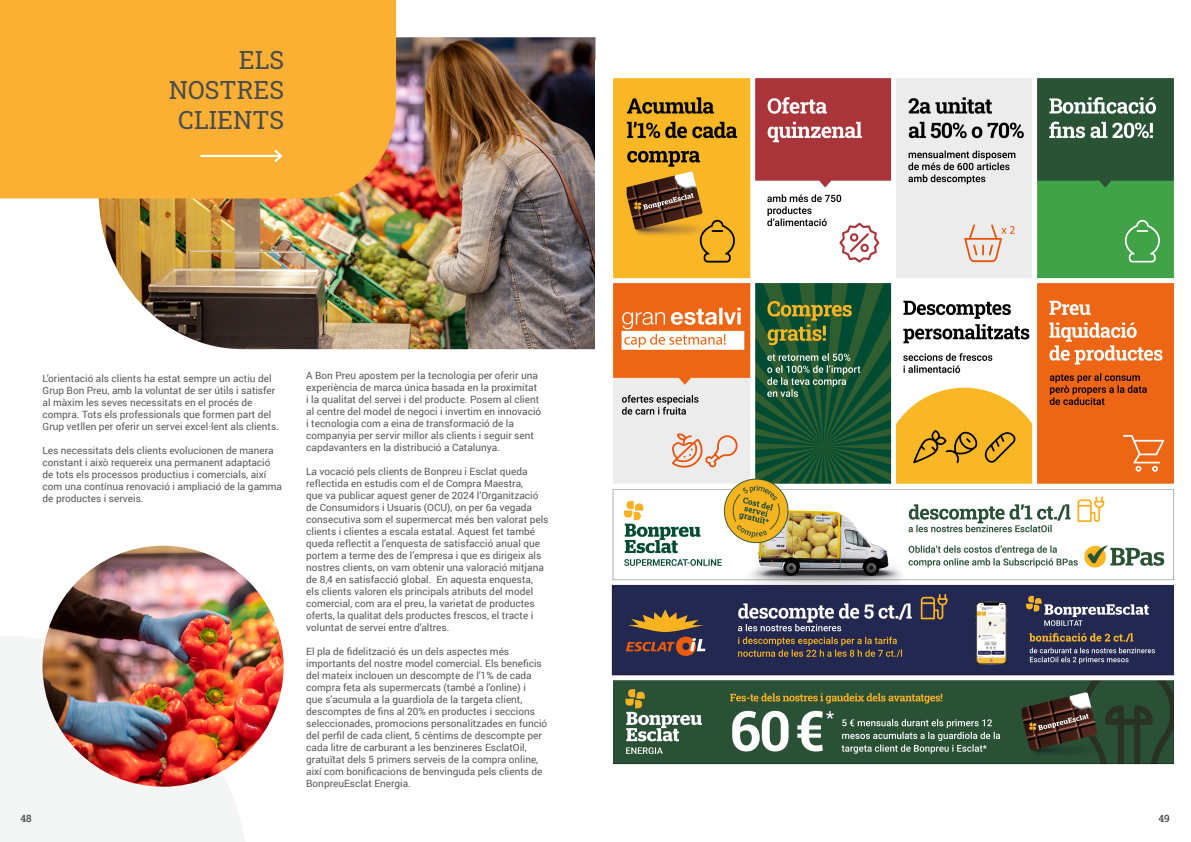
<style>
.page{position:relative;width:1191px;height:842px;background:#fff}
.page>*{position:absolute;margin:0;border:0;box-sizing:border-box;transform-origin:0 0}
.t1{font:25px/30px "Roboto Slab";color:#4b4c4d;text-align:right}
.t2{font:10px/12px "Roboto";color:#57585a}
.t3{font:10px "Roboto Slab";color:#4b4c4d}
</style>
<div class="page">
<div style="left:0;top:635px;width:249px;height:207px;background:#f4f5f5"></div>
<img style="left:99px;top:37px;width:496px;height:312px">
<div style="left:0;top:0;width:396px;height:198px;background:#fbb033"></div>
<img style="left:43px;top:546px;width:240px;height:241px;border-radius:120px">
<hr style="left:201px;top:155px;width:80px;height:2px;background:#fff">
<svg style="left:273px;top:148px;width:11px;height:16px"></svg>
<img style="left:611px;top:78px;width:563px;height:687px">
<h1 class="t1" style="left:169px;top:44px;width:117px">ELS<br>NOSTRES<br>CLIENTS</h1>
<p class="t2" style="left:43px;top:372px;width:238px">L’orientació als clients ha estat sempre un actiu del Grup Bon Preu, amb la voluntat de ser útils i satisfer al màxim les seves necessitats en el procés de compra. Tots els professionals que formen part del Grup vetllen per oferir un servei excel·lent als clients.</p>
<p class="t2" style="left:43px;top:444px;width:241px">Les necessitats dels clients evolucionen de manera constant i això requereix una permanent adaptació de tots els processos productius i comercials, així com una contínua renovació i ampliació de la gamma de productes i serveis.</p>
<p class="t2" style="left:306px;top:369px;width:236px">A Bon Preu apostem per la tecnologia per oferir una experiència de marca única basada en la proximitat i la qualitat del servei i del producte. Posem al client al centre del model de negoci i invertim en innovació i tecnologia com a eina de transformació de la companyia per servir millor als clients i seguir sent capdavanters en la distribució a Catalunya.</p>
<p class="t2" style="left:306px;top:465px;width:244px">La vocació pels clients de Bonpreu i Esclat queda reflectida en estudis com el de Compra Maestra,<br>que va publicar aquest gener de 2024 l’Organització de Consumidors i Usuaris (OCU), on per 6a vegada consecutiva som el supermercat més ben valorat pels clients i clientes a escala estatal. Aquest fet també queda reflectit a l’enquesta de satisfacció anual que portem a terme des de l’empresa i que es dirigeix als nostres clients, on vam obtenir una valoració mitjana de 8,4 en satisfacció global. En aquesta enquesta, els clients valoren els principals atributs del model comercial, com ara el preu, la varietat de productes oferts, la qualitat dels productes frescos, el tracte i voluntat de servei entre d’altres.</p>
<p class="t2" style="left:306px;top:645px;width:242px">El pla de fidelització és un dels aspectes més importants del nostre model comercial. Els beneficis del mateix inclouen un descompte de l’1% de cada compra feta als supermercats (també a l’online) i<br>que s’acumula a la guardiola de la targeta client, descomptes de fins al 20% en productes i seccions seleccionades, promocions personalitzades en funció del perfil de cada client, 5 cèntims de descompte per cada litre de carburant a les benzineres EsclatOil, gratuïtat dels 5 primers serveis de la compra online, així com bonificacions de benvinguda pels clients de BonpreuEsclat Energia.</p>
<p class="t3" style="left:21px;top:812px;width:13px">48</p>
<p class="t3" style="left:1158px;top:812px;width:13px">49</p>
</div>
